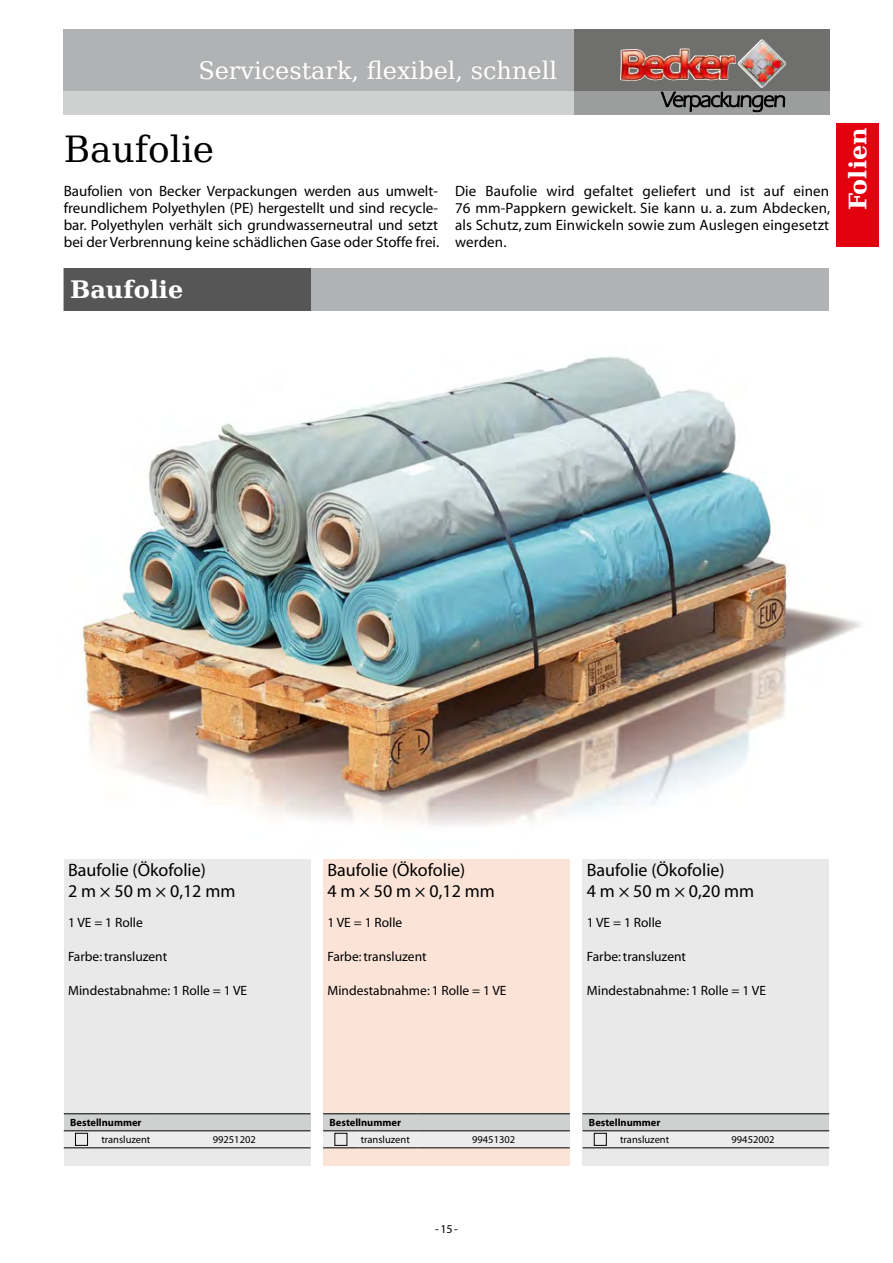
<style>
.page{position:relative;width:893px;height:1263px;background:#fff}
.page>*{position:absolute;margin:0;border:0;box-sizing:border-box;transform-origin:0 0}
.t1{font:36px "Bitstream Vera Serif";color:#000}
.t2{font:24px "Bitstream Vera Serif";color:#fff}
.t3{font:700 24px "Bitstream Vera Serif";color:#fff}
.t4{font:18px/21px "Myriad";color:#000}
.t5{font:15px/17px "Myriad";color:#000;text-align:justify}
.t6{font:13.5px "Myriad";color:#000}
.t7{font:12px "Myriad Pro";color:#000}
.t8{font:10.5px "Myriad";color:#000}
.t9{font:700 10.5px "Myriad";color:#000}
</style>
<div class="page">
<div style="left:64px;top:30px;width:765px;height:85px;background:#b1b2b3"></div>
<div style="left:574px;top:30px;width:255px;height:85px;background:#6f6f6e"></div>
<div style="left:64px;top:91px;width:510px;height:24px;background:#cfd0d0"></div>
<div style="left:574px;top:91px;width:255px;height:24px;background:#9c9d9d"></div>
<svg style="left:661px;top:92px;width:124px;height:20px"></svg>
<img style="left:620px;top:39px;width:166px;height:49px">
<img style="left:82px;top:356px;width:778px;height:582px">
<div style="left:64px;top:859px;width:246px;height:306px;background:#e9e9e9"></div>
<div style="left:64px;top:1114px;width:246px;height:17px;background:#cfd0d0"></div>
<svg style="left:64px;top:1131px;width:246px;height:2px"></svg>
<hr style="left:64px;top:1113px;width:35px;height:1px;background:#000">
<hr style="left:99px;top:1113px;width:59px;height:1px;background:#000">
<hr style="left:158px;top:1113px;width:152px;height:1px;background:#000">
<hr style="left:64px;top:1130px;width:35px;height:1px;background:#000">
<hr style="left:99px;top:1130px;width:59px;height:1px;background:#000">
<hr style="left:158px;top:1130px;width:152px;height:1px;background:#000">
<hr style="left:64px;top:1147px;width:35px;height:1px;background:#000">
<hr style="left:99px;top:1147px;width:59px;height:1px;background:#000">
<hr style="left:158px;top:1147px;width:152px;height:1px;background:#000">
<div style="left:75px;top:1133px;width:13px;height:13px;border:1px solid #000"></div>
<div style="left:583px;top:859px;width:246px;height:306px;background:#e9e9e9"></div>
<div style="left:583px;top:1114px;width:246px;height:17px;background:#cfd0d0"></div>
<svg style="left:583px;top:1131px;width:246px;height:15px"></svg>
<hr style="left:583px;top:1113px;width:35px;height:1px;background:#000">
<hr style="left:618px;top:1113px;width:59px;height:1px;background:#000">
<hr style="left:677px;top:1113px;width:152px;height:1px;background:#000">
<hr style="left:583px;top:1130px;width:35px;height:1px;background:#000">
<hr style="left:618px;top:1130px;width:59px;height:1px;background:#000">
<hr style="left:677px;top:1130px;width:152px;height:1px;background:#000">
<hr style="left:583px;top:1147px;width:35px;height:1px;background:#000">
<hr style="left:618px;top:1147px;width:59px;height:1px;background:#000">
<hr style="left:677px;top:1147px;width:152px;height:1px;background:#000">
<div style="left:594px;top:1133px;width:13px;height:13px;border:1px solid #000"></div>
<div style="left:323px;top:859px;width:247px;height:306px;background:#fce3d7"></div>
<div style="left:323px;top:1114px;width:247px;height:17px;background:#cfd0d0"></div>
<svg style="left:323px;top:1131px;width:247px;height:16px;background:#e6e6e7"></svg>
<hr style="left:323px;top:1113px;width:36px;height:1px;background:#000">
<hr style="left:359px;top:1113px;width:59px;height:1px;background:#000">
<hr style="left:418px;top:1113px;width:152px;height:1px;background:#000">
<hr style="left:323px;top:1130px;width:36px;height:1px;background:#000">
<hr style="left:359px;top:1130px;width:59px;height:1px;background:#000">
<hr style="left:418px;top:1130px;width:152px;height:1px;background:#000">
<hr style="left:323px;top:1147px;width:36px;height:1px;background:#000">
<hr style="left:359px;top:1147px;width:59px;height:1px;background:#000">
<hr style="left:418px;top:1147px;width:152px;height:1px;background:#000">
<div style="left:334px;top:1133px;width:13px;height:13px;border:1px solid #000"></div>
<div style="left:836px;top:123px;width:43px;height:124px;background:#e3000f"></div>
<div style="left:64px;top:268px;width:765px;height:42px;background:#b1b2b3"></div>
<div style="left:64px;top:268px;width:246px;height:42px;background:#565656"></div>
<h2 class="t2" style="left:198px;top:57px;width:360px">Servicestark, flexibel, schnell</h2>
<h1 class="t1" style="left:64px;top:128px;width:152px">Baufolie</h1>
<h2 class="t3" style="left:844px;top:210px;width:84px;rotate:-90deg">Folien</h2>
<p class="t5" style="left:64px;top:183px;width:377px">Baufolien von Becker Verpackungen werden aus umwelt&shy;freundlichem Polyethylen (PE) hergestellt und sind recycle&shy;bar. Polyethylen verhält sich grundwasserneutral und setzt bei der Verbrennung keine schädlichen Gase oder Stoffe frei.</p>
<p class="t5" style="left:455px;top:183px;width:377px">Die Baufolie wird gefaltet geliefert und ist auf einen 76 mm-Pappkern gewickelt. Sie kann u. a. zum Abdecken, als Schutz, zum Einwickeln sowie zum Auslegen eingesetzt werden.</p>
<h2 class="t3" style="left:70px;top:276px;width:115px">Baufolie</h2>
<p class="t4" style="left:68px;top:860px;width:169px">Baufolie (Ökofolie)<br>2 m × 50 m × 0,12 mm</p>
<p class="t6" style="left:68px;top:916px;width:76px">1 VE = 1 Rolle</p>
<p class="t6" style="left:68px;top:950px;width:101px">Farbe: transluzent</p>
<p class="t6" style="left:68px;top:984px;width:181px">Mindestabnahme: 1 Rolle = 1 VE</p>
<p class="t9" style="left:70px;top:1117px;width:73px">Bestellnummer</p>
<p class="t8" style="left:101px;top:1134px;width:51px">transluzent</p>
<p class="t8" style="left:213px;top:1134px;width:45px">99251202</p>
<p class="t4" style="left:327px;top:860px;width:169px">Baufolie (Ökofolie)<br>4 m × 50 m × 0,12 mm</p>
<p class="t6" style="left:327px;top:916px;width:76px">1 VE = 1 Rolle</p>
<p class="t6" style="left:327px;top:950px;width:101px">Farbe: transluzent</p>
<p class="t6" style="left:327px;top:984px;width:181px">Mindestabnahme: 1 Rolle = 1 VE</p>
<p class="t9" style="left:330px;top:1117px;width:73px">Bestellnummer</p>
<p class="t8" style="left:361px;top:1134px;width:51px">transluzent</p>
<p class="t8" style="left:472px;top:1134px;width:45px">99451302</p>
<p class="t7" style="left:435px;top:1222px;width:24px">-15-</p>
<p class="t4" style="left:587px;top:860px;width:169px">Baufolie (Ökofolie)<br>4 m × 50 m × 0,20 mm</p>
<p class="t6" style="left:587px;top:916px;width:76px">1 VE = 1 Rolle</p>
<p class="t6" style="left:587px;top:950px;width:101px">Farbe: transluzent</p>
<p class="t6" style="left:587px;top:984px;width:181px">Mindestabnahme: 1 Rolle = 1 VE</p>
<p class="t9" style="left:589px;top:1117px;width:73px">Bestellnummer</p>
<p class="t8" style="left:620px;top:1134px;width:51px">transluzent</p>
<p class="t8" style="left:731px;top:1134px;width:45px">99452002</p>
</div>
